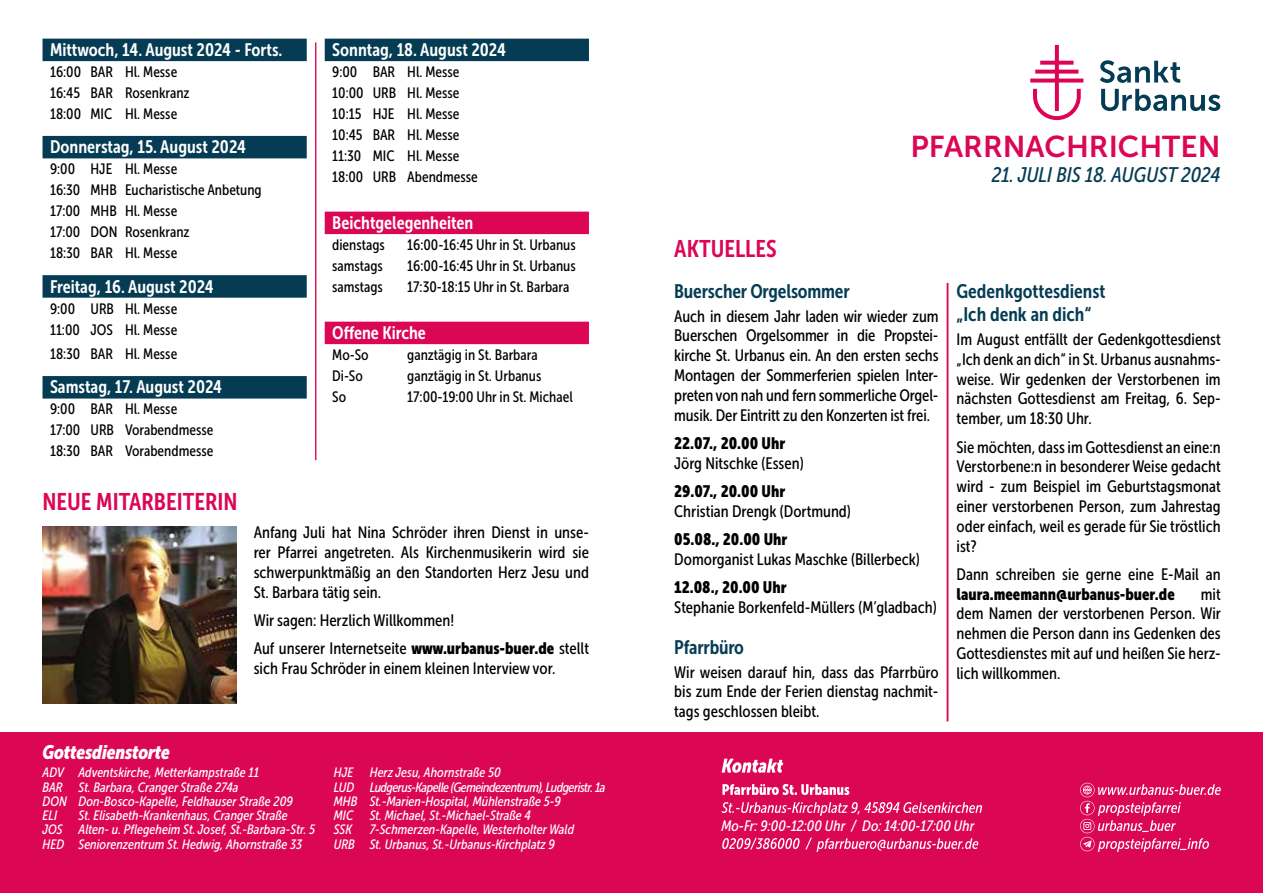
<style>
.page{position:relative;width:1263px;height:893px;background:#fff}
.page>*{position:absolute;margin:0;border:0;box-sizing:border-box;transform-origin:0 0}
.t1{font:30px "Museo Sans 700";color:#dc0754}
.t2{font:24px "Museo Sans Cond 700";color:#dc0754}
.t3{font:italic 21px "Museo Sans Cond 500";color:#053c54}
.t4{font:19.5px/23.4px "Museo Sans Cond 700";letter-spacing:-.01em;color:#053c54}
.t5{font:italic 19.5px "Museo Sans Cond 900";letter-spacing:-.01em;color:#fff}
.t6{font:18px "Museo Sans Cond 700";color:#fff}
.t7{font:16.5px/19.8px "Museo Sans Cond 500";color:#000;text-align:justify}
.t8{font:16.5px "Museo Sans Cond 900";color:#000}
.t9{font:15px/21px "Museo Sans Cond 500";color:#000}
.t10{font:italic 15px "Museo Sans Cond 500";color:#fff}
.t11{font:italic 13.5px/14.2px "Museo Sans Cond 500";color:#fff}
.s1{font-family:"Museo Sans Cond 900"}
</style>
<div class="page">
<div style="left:0;top:732px;width:1263px;height:161px;background:#dc0754"></div>
<svg style="left:1100px;top:60px;width:80px;height:23px"></svg>
<svg style="left:1101px;top:89px;width:119px;height:22px"></svg>
<svg style="left:1030px;top:45px;width:53px;height:75px"></svg>
<svg style="left:1080px;top:783px;width:141px;height:69px"></svg>
<svg style="left:722px;top:838px;width:256px;height:14px"></svg>
<svg style="left:721px;top:802px;width:261px;height:14px"></svg>
<svg style="left:722px;top:784px;width:127px;height:11px"></svg>
<svg style="left:722px;top:759px;width:61px;height:14px"></svg>
<div style="left:43px;top:39px;width:264px;height:22px;background:#053c54"></div>
<div style="left:43px;top:136px;width:264px;height:22px;background:#053c54"></div>
<div style="left:43px;top:275px;width:264px;height:23px;background:#053c54"></div>
<div style="left:43px;top:376px;width:264px;height:23px;background:#053c54"></div>
<div style="left:325px;top:39px;width:264px;height:22px;background:#053c54"></div>
<div style="left:325px;top:212px;width:264px;height:22px;background:#dc0754"></div>
<div style="left:325px;top:322px;width:264px;height:22px;background:#dc0754"></div>
<hr style="left:315px;top:43px;width:1px;height:417px;background:#dc0754">
<hr style="left:947px;top:283px;width:1px;height:438px;background:#dc0754">
<img style="left:43px;top:526px;width:194px;height:177px">
<p class="t6" style="left:50px;top:40px;width:234px">Mittwoch, 14. August 2024 - Forts.</p>
<p class="t9" style="left:50px;top:61px;width:141px">16:00 BAR Hl. Messe<br>16:45 BAR Rosenkranz<br>18:00 MIC Hl. Messe</p>
<p class="t6" style="left:50px;top:137px;width:197px">Donnerstag, 15. August 2024</p>
<p class="t9" style="left:50px;top:159px;width:213px">9:00 HJE Hl. Messe<br>16:30 MHB Eucharistische Anbetung<br>17:00 MHB Hl. Messe<br>17:00 DON Rosenkranz<br>18:30 BAR Hl. Messe</p>
<p class="t6" style="left:50px;top:276px;width:165px">Freitag, 16. August 2024</p>
<p class="t9" style="left:50px;top:298px;width:129px">9:00 URB Hl. Messe<br>11:00 JOS Hl. Messe</p>
<p class="t9" style="left:50px;top:343px;width:129px">18:30 BAR Hl. Messe</p>
<p class="t6" style="left:50px;top:377px;width:174px">Samstag, 17. August 2024</p>
<p class="t9" style="left:50px;top:399px;width:165px">9:00 BAR Hl. Messe<br>17:00 URB Vorabendmesse<br>18:30 BAR Vorabendmesse</p>
<h2 class="t2" style="left:43px;top:488px;width:196px">NEUE MITARBEITERIN</h2>
<p class="t6" style="left:332px;top:40px;width:175px">Sonntag, 18. August 2024</p>
<p class="t9" style="left:332px;top:61px;width:147px">9:00 BAR Hl. Messe<br>10:00 URB Hl. Messe<br>10:15 HJE Hl. Messe<br>10:45 BAR Hl. Messe<br>11:30 MIC Hl. Messe<br>18:00 URB Abendmesse</p>
<p class="t6" style="left:332px;top:213px;width:143px">Beichtgelegenheiten</p>
<p class="t9" style="left:332px;top:234px;width:54px">dienstags</p>
<p class="t9" style="left:407px;top:234px;width:170px">16:00-16:45 Uhr in St. Urbanus</p>
<p class="t9" style="left:332px;top:255px;width:52px">samstags</p>
<p class="t9" style="left:407px;top:255px;width:170px">16:00-16:45 Uhr in St. Urbanus</p>
<p class="t9" style="left:332px;top:276px;width:52px">samstags</p>
<p class="t9" style="left:407px;top:276px;width:164px">17:30-18:15 Uhr in St. Barbara</p>
<p class="t6" style="left:332px;top:323px;width:95px">Offene Kirche</p>
<p class="t9" style="left:332px;top:344px;width:38px">Mo-So</p>
<p class="t9" style="left:407px;top:344px;width:132px">ganztägig in St. Barbara</p>
<p class="t9" style="left:332px;top:365px;width:32px">Di-So</p>
<p class="t9" style="left:407px;top:365px;width:136px">ganztägig in St. Urbanus</p>
<p class="t9" style="left:332px;top:386px;width:15px">So</p>
<p class="t9" style="left:407px;top:386px;width:167px">17:00-19:00 Uhr in St. Michael</p>
<p class="t7" style="left:254px;top:523px;width:337px">Anfang Juli hat Nina Schröder ihren Dienst in unse&shy;rer Pfarrei angetreten. Als Kirchenmusikerin wird sie schwerpunktmäßig an den Standorten Herz Jesu und St. Barbara tätig sein.</p>
<p class="t7" style="left:254px;top:606px;width:337px;line-height:28.3px">Wir sagen: Herzlich Willkommen!<br>Auf unserer Internetseite <span class="s1">www.urbanus-buer.de</span> stellt</p>
<p class="t7" style="left:254px;top:659px;width:303px">sich Frau Schröder in einem kleinen Interview vor.</p>
<h1 class="t1" style="left:910px;top:130px;width:311px">PFARRNACHRICHTEN</h1>
<p class="t3" style="left:992px;top:163px;width:230px">21. JULI BIS 18. AUGUST 2024</p>
<h2 class="t2" style="left:674px;top:236px;width:104px">AKTUELLES</h2>
<p class="t4" style="left:674px;top:279px;width:177px">Buerscher Orgelsommer</p>
<p class="t7" style="left:674px;top:306px;width:266px">Auch in diesem Jahr laden wir wieder zum Buerschen Orgelsommer in die Propstei&shy;kirche St. Urbanus ein. An den ersten sechs Montagen der Sommerferien spielen Inter&shy;preten von nah und fern sommerliche Orgel&shy;musik. Der Eintritt zu den Konzerten ist frei.</p>
<p class="t8" style="left:674px;top:434px;width:112px">22.07., 20.00 Uhr</p>
<p class="t7" style="left:674px;top:453px;width:131px">Jörg Nitschke (Essen)</p>
<p class="t8" style="left:674px;top:482px;width:112px">29.07., 20.00 Uhr</p>
<p class="t7" style="left:674px;top:501px;width:178px">Christian Drengk (Dortmund)</p>
<p class="t8" style="left:674px;top:530px;width:115px">05.08., 20.00 Uhr</p>
<p class="t7" style="left:674px;top:549px;width:247px">Domorganist Lukas Maschke (Billerbeck)</p>
<p class="t8" style="left:674px;top:578px;width:114px">12.08., 20.00 Uhr</p>
<p class="t7" style="left:674px;top:598px;width:264px">Stephanie Borkenfeld-Müllers (M’gladbach)</p>
<p class="t4" style="left:674px;top:635px;width:71px">Pfarrbüro</p>
<p class="t7" style="left:674px;top:662px;width:266px">Wir weisen darauf hin, dass das Pfarrbüro bis zum Ende der Ferien dienstag nachmit&shy;tags geschlossen bleibt.</p>
<p class="t4" style="left:956px;top:279px;width:150px">Gedenkgottesdienst „Ich denk an dich“</p>
<p class="t7" style="left:956px;top:330px;width:266px">Im August entfällt der Gedenkgottesdienst „Ich denk an dich“ in St. Urbanus ausnahms&shy;weise. Wir gedenken der Verstorbenen im nächsten Gottesdienst am Freitag, 6. Sep&shy;tember, um 18:30 Uhr.</p>
<p class="t7" style="left:956px;top:437px;width:266px">Sie möchten, dass im Gottesdienst an eine:n Verstorbene:n in besonderer Weise gedacht wird - zum Beispiel im Geburtstagsmonat einer verstorbenen Person, zum Jahrestag oder einfach, weil es gerade für Sie tröstlich ist?</p>
<p class="t7" style="left:956px;top:564px;width:266px">Dann schreiben sie gerne eine E-Mail an</p>
<p class="t8" style="left:956px;top:584px;width:220px">laura.meemann@urbanus-buer.de</p>
<p class="t7" style="left:956px;top:584px;width:266px;text-indent:244px">mit dem Namen der verstorbenen Person. Wir nehmen die Person dann ins Gedenken des Gottesdienstes mit auf und heißen Sie herz&shy;lich willkommen.</p>
<p class="t5" style="left:43px;top:741px;width:129px">Gottesdienstorte</p>
<p class="t11" style="left:43px;top:766px;width:252px">ADV Adventskirche, Metterkampstraße 11<br>BAR St. Barbara, Cranger Straße 274a<br>DON Don-Bosco-Kapelle, Feldhauser Straße 209<br>ELI</p>
<p class="t11" style="left:43px;top:808px;width:274px;text-indent:36px">St. Elisabeth-Krankenhaus, Cranger Straße<br>JOS Alten- u. Pflegeheim St. Josef, St.-Barbara-Str. 5<br>HED Seniorenzentrum St. Hedwig, Ahornstraße 33</p>
<p class="t11" style="left:334px;top:766px;width:273px">HJE Herz Jesu, Ahornstraße 50<br>LUD Ludgerus-Kapelle (Gemeindezentrum), Ludgeristr. 1a MHB St.-Marien-Hospital, Mühlenstraße 5-9<br>MIC St. Michael, St.-Michael-Straße 4<br>SSK</p>
<p class="t11" style="left:334px;top:823px;width:242px;text-indent:36px">7-Schmerzen-Kapelle, Westerholter Wald<br>URB St. Urbanus, St.-Urbanus-Kirchplatz 9</p>
<p class="t10" style="left:721px;top:818px;width:254px">Mo-Fr: 9:00-12:00 Uhr / Do: 14:00-17:00 Uhr</p>
</div>
